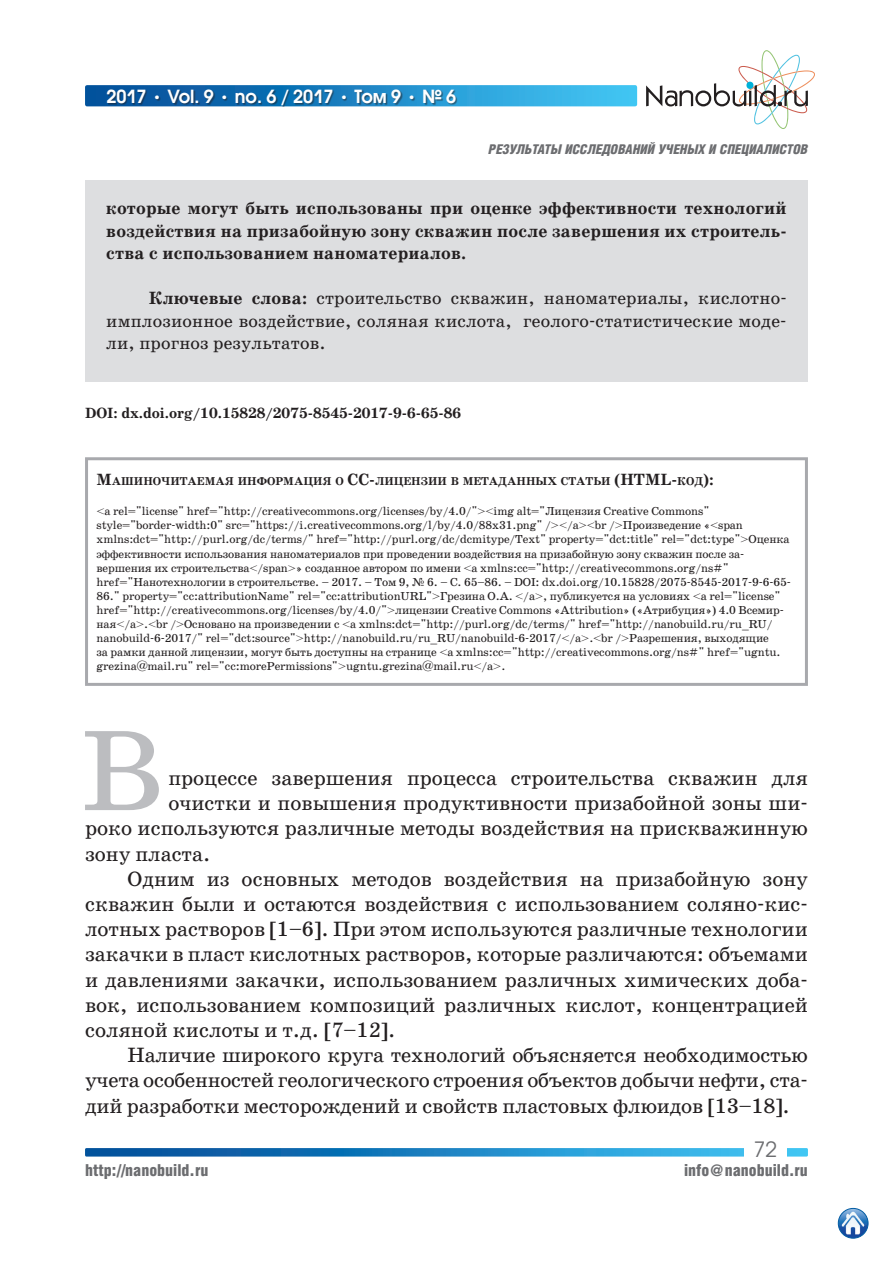
<style>
.page{position:relative;width:893px;height:1263px;background:#fff}
.page>*{position:absolute;margin:0;border:0;box-sizing:border-box;transform-origin:0 0}
.t1{font:21px "School Book C";color:#231f20}
.t2{font:21px "Avant Garde Gothic C";color:#6c6d70}
.t3{font:700 18px/22.5px "School Book C";letter-spacing:.01em;color:#231f20;text-align:justify}
.t4{font:18px/22.5px "School Book C";letter-spacing:.01em;color:#231f20;text-align:justify}
.t5{font:600 18px "Avant Garde Gothic C";color:#fff}
.t6{font:900 16.5px "Helios Cond";color:#6c6d70}
.t7{font:700 15px "School Book C";color:#231f20}
.t8{font:italic 900 13.5px "Helios Cond";color:#6c6d70}
.t9{font:11.7px/14.1px "School Book C";letter-spacing:-.01em;color:#231f20}
.t10{font:700 11.55px "School Book C";color:#231f20}
.s1{font-family:"School Book C";font-weight:700}
.s2{font-weight:700}
.s3{font-size:16.5px}
</style>
<div class="page">
<svg style="left:85px;top:1148px;width:723px;height:8px"></svg>
<div style="left:744px;top:1137px;width:43px;height:19px;background:#fff"></div>
<div style="left:85px;top:85px;width:552px;height:21px;background:linear-gradient(to right,#004694,#42c8f6);border-radius:2px"></div>
<div style="left:108px;top:90px;width:349px;height:17px;background:#231f20;opacity:.5"></div>
<svg style="left:646px;top:50px;width:169px;height:79px"></svg>
<img style="left:838px;top:1208px;width:30px;height:30px;border-radius:15px">
<div style="left:838px;top:1208px;width:30px;height:30px;border:1px solid #015ca3;border-radius:50%"></div>
<div style="left:85px;top:457px;width:723px;height:229px;border:3px solid #a8a9ad"></div>
<div style="left:85px;top:180px;width:723px;height:202px;background:#dddee0"></div>
<svg style="left:85px;top:731px;width:74px;height:79px"></svg>
<h2 class="t5" style="left:106px;top:85px;width:351px">2017 <span class="s1">•</span> Vol. 9 <span class="s1">•</span> no. 6 / 2017 <span class="s1">•</span> Том 9 <span class="s1">•</span> № 6</h2>
<p class="t8" style="left:489px;top:142px;width:321px">РЕЗУЛЬТАТЫ ИССЛЕДОВАНИЙ УЧЕНЫХ И СПЕЦИАЛИСТОВ</p>
<h2 class="t3" style="left:106px;top:198px;width:682px">которые могут быть использованы при оценке эффективности технологий воздействия на призабойную зону скважин после завершения их строитель&shy;ства с использованием наноматериалов.</h2>
<h2 class="t4" style="left:106px;top:287px;width:682px;text-indent:43px"><span class="s2">Ключевые слова:</span> строительство скважин, наноматериалы, кислотно&shy;имплозионное воздействие, соляная кислота, геолого-статистические моде&shy;ли, прогноз результатов.</h2>
<p class="t7" style="left:85px;top:404px;width:378px">DOI: dx.doi.org/10.15828/2075-8545-2017-9-6-65-86</p>
<p class="t10" style="left:97px;top:475px;width:619px"><span class="s3">М</span>ашиночитаемая информация о <span class="s3">CC-</span>лицензии в метаданных статьи <span class="s3">(HTML-</span>код<span class="s3">):</span></p>
<p class="t9" style="left:97px;top:504px;width:696px">&lt;a rel="license" href="http://creativecommons.org/licenses/by/4.0/"&gt;&lt;img alt="Лицензия Creative Commons" style="border-width:0" src="https://i.creativecommons.org/l/by/4.0/88x31.png" /&gt;&lt;/a&gt;&lt;br /&gt;Произведение «&lt;span xmlns:dct="http://purl.org/dc/terms/" href="http://purl.org/dc/dcmitype/Text" property="dct:title" rel="dct:type"&gt;Оценка эффективности использования наноматериалов при проведении воздействия на призабойную зону скважин после за&shy;вершения их строительства&lt;/span&gt;» созданное автором по имени &lt;a xmlns:cc="http://creativecommons.org/ns#" href="Нанотехнологии в строительстве. – 2017. – Том 9, № 6. – С. 65–86. – DOI: dx.doi.org/10.15828/2075-8545-2017-9-6-65- 86." property="cc:attributionName" rel="cc:attributionURL"&gt;Грезина О.А. &lt;/a&gt;, публикуется на условиях &lt;a rel="license" href="http://creativecommons.org/licenses/by/4.0/"&gt;лицензии Creative Commons «Attribution» («Атрибуция») 4.0 Всемир&shy;ная&lt;/a&gt;.&lt;br /&gt;Основано на произведении с &lt;a xmlns:dct="http://purl.org/dc/terms/" href="http://nanobuild.ru/ru_RU/ nanobuild-6-2017/" rel="dct:source"&gt;http://nanobuild.ru/ru_RU/nanobuild-6-2017/&lt;/a&gt;.&lt;br /&gt;Разрешения, выходящие<br>за рамки данной лицензии, могут быть доступны на странице &lt;a xmlns:cc="http://creativecommons.org/ns#" href="ugntu. grezina@mail.ru" rel="cc:morePermissions"&gt;ugntu.grezina@mail.ru&lt;/a&gt;.</p>
<h1 class="t1" style="left:168px;top:766px;width:641px">процессе завершения процесса строительства скважин для</h1>
<h1 class="t1" style="left:168px;top:792px;width:641px">очистки и повышения продуктивности призабойной зоны ши-</h1>
<h1 class="t1" style="left:85px;top:817px;width:724px">роко используются различные методы воздействия на прискважинную</h1>
<h1 class="t1" style="left:85px;top:842px;width:127px">зону пласта.</h1>
<h1 class="t1" style="left:128px;top:867px;width:682px">Одним из основных методов воздействия на призабойную зону</h1>
<h1 class="t1" style="left:85px;top:892px;width:724px">скважин были и остаются воздействия с использованием соляно-кис-</h1>
<h1 class="t1" style="left:85px;top:918px;width:724px">лотных растворов [1–6]. При этом используются различные технологии</h1>
<h1 class="t1" style="left:85px;top:943px;width:724px">закачки в пласт кислотных растворов, которые различаются: объемами</h1>
<h1 class="t1" style="left:85px;top:968px;width:724px">и давлениями закачки, использованием различных химических доба-</h1>
<h1 class="t1" style="left:85px;top:993px;width:724px">вок, использованием композиций различных кислот, концентрацией</h1>
<h1 class="t1" style="left:85px;top:1018px;width:312px">соляной кислоты и т.д. [7–12].</h1>
<h1 class="t1" style="left:128px;top:1044px;width:682px">Наличие широкого круга технологий объясняется необходимостью</h1>
<h1 class="t1" style="left:85px;top:1069px;width:724px">учета особенностей геологического строения объектов добычи нефти, ста-</h1>
<h1 class="t1" style="left:85px;top:1094px;width:706px">дий разработки месторождений и свойств пластовых флюидов [13–18].</h1>
<h1 class="t2" style="left:754px;top:1136px;width:25px">72</h1>
<h3 class="t6" style="left:85px;top:1161px;width:125px">http://nanobuild.ru</h3>
<h3 class="t6" style="left:684px;top:1161px;width:125px">info@nanobuild.ru</h3>
</div>
